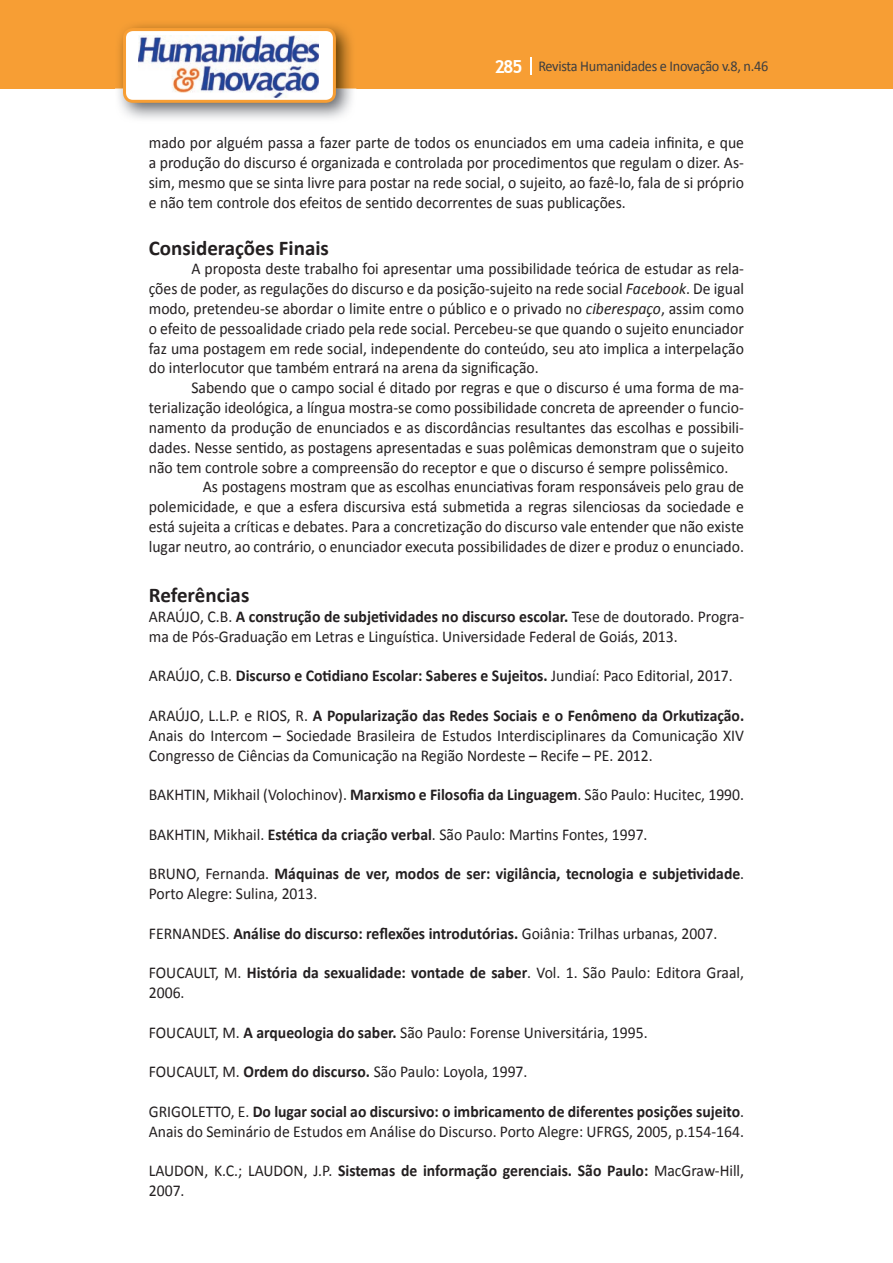
<style>
.page{position:relative;width:893px;height:1263px;background:#fff}
.page>*{position:absolute;margin:0;border:0;box-sizing:border-box;transform-origin:0 0}
.t1{font:700 21px "Calibri";color:#231f20}
.t2{font:16.5px/19.8px "Calibri";color:#231f20;scale:.95 1}
.t3{font:700 16.5px/19.8px "Calibri";color:#231f20;scale:.95 1}
.t4{font:15px "Calibri";letter-spacing:-.02em;color:#3e3e3f;scale:.95 1}
.s1{font-family:"Trebuchet MS";font-weight:700;font-size:18px;color:#fff}
.s2{font-style:italic}
.s3{font-weight:700}
.s4{font-weight:400}
</style>
<div class="page">
<div style="left:0;top:0;width:893px;height:88px;background:#f79e34"></div>
<svg style="left:530px;top:57px;width:2px;height:18px"></svg>
<img style="left:115px;top:24px;width:241px;height:95px">
<svg style="left:123px;top:28px;width:213px;height:75px"></svg>
<p class="t4" style="left:495px;top:57px;width:290px"><span class="s1">285</span> Revista Humanidades e Inovação v.8, n.46</p>
<p class="t2" style="left:149px;top:133px;width:628px;text-align:justify">mado por alguém passa a fazer parte de todos os enunciados em uma cadeia infinita, e que a produção do discurso é organizada e controlada por procedimentos que regulam o dizer. As&shy;sim, mesmo que se sinta livre para postar na rede social, o sujeito, ao fazê-lo, fala de si próprio e não tem controle dos efeitos de sentido decorrentes de suas publicações.</p>
<p class="t1" style="left:149px;top:234px;width:182px">Considerações Finais</p>
<p class="t2" style="left:149px;top:259px;width:628px;text-align:justify;text-indent:43px">A proposta deste trabalho foi apresentar uma possibilidade teórica de estudar as rela&shy;ções de poder, as regulações do discurso e da posição-sujeito na rede social <span class="s2">Facebook</span>. De igual modo, pretendeu-se abordar o limite entre o público e o privado no <span class="s2">ciberespaço</span>, assim como o efeito de pessoalidade criado pela rede social. Percebeu-se que quando o sujeito enunciador faz uma postagem em rede social, independente do conteúdo, seu ato implica a interpelação do interlocutor que também entrará na arena da significação.</p>
<p class="t2" style="left:191px;top:378px;width:583px">Sabendo que o campo social é ditado por regras e que o discurso é uma forma de ma-</p>
<p class="t2" style="left:149px;top:398px;width:628px">terialização ideológica, a língua mostra-se como possibilidade concreta de apreender o funcio-</p>
<p class="t2" style="left:149px;top:418px;width:628px">namento da produção de enunciados e as discordâncias resultantes das escolhas e possibili-</p>
<p class="t2" style="left:149px;top:437px;width:628px">dades. Nesse sentido, as postagens apresentadas e suas polêmicas demonstram que o sujeito</p>
<p class="t2" style="left:149px;top:457px;width:611px">não tem controle sobre a compreensão do receptor e que o discurso é sempre polissêmico.</p>
<p class="t2" style="left:203px;top:477px;width:571px">As postagens mostram que as escolhas enunciativas foram responsáveis pelo grau de</p>
<p class="t2" style="left:149px;top:497px;width:628px">polemicidade, e que a esfera discursiva está submetida a regras silenciosas da sociedade e</p>
<p class="t2" style="left:149px;top:517px;width:628px">está sujeita a críticas e debates. Para a concretização do discurso vale entender que não existe</p>
<p class="t2" style="left:149px;top:536px;width:628px">lugar neutro, ao contrário, o enunciador executa possibilidades de dizer e produz o enunciado.</p>
<p class="t1" style="left:149px;top:582px;width:102px">Referências</p>
<p class="t2" style="left:149px;top:607px;width:628px">ARAÚJO, C.B. <span class="s3">A construção de subjetividades no discurso escolar.</span> Tese de doutorado. Progra&shy;ma de Pós-Graduação em Letras e Linguística. Universidade Federal de Goiás, 2013.</p>
<p class="t3" style="left:149px;top:666px;width:616px"><span class="s4">ARAÚJO, C.B.</span> Discurso e Cotidiano Escolar: Saberes e Sujeitos. <span class="s4">Jundiaí: Paco Editorial, 2017.</span></p>
<p class="t2" style="left:149px;top:706px;width:628px;text-align:justify">ARAÚJO, L.L.P. e RIOS, R. <span class="s3">A Popularização das Redes Sociais e o Fenômeno da Orkutização.<br></span>Anais do Intercom – Sociedade Brasileira de Estudos Interdisciplinares da Comunicação XIV Congresso de Ciências da Comunicação na Região Nordeste – Recife – PE. 2012.</p>
<p class="t2" style="left:149px;top:785px;width:628px">BAKHTIN, Mikhail (Volochinov). <span class="s3">Marxismo e Filosofia da Linguagem</span>. São Paulo: Hucitec, 1990.</p>
<p class="t2" style="left:149px;top:824px;width:526px">BAKHTIN, Mikhail. <span class="s3">Estética da criação verbal</span>. São Paulo: Martins Fontes, 1997.</p>
<p class="t3" style="left:149px;top:864px;width:628px"><span class="s4">BRUNO, Fernanda.</span> Máquinas de ver, modos de ser: vigilância, tecnologia e subjetividade<span class="s4">.<br>Porto Alegre: Sulina, 2013.</span></p>
<p class="t3" style="left:149px;top:923px;width:600px"><span class="s4">FERNANDES.</span> Análise do discurso: reflexões introdutórias. <span class="s4">Goiânia: Trilhas urbanas, 2007.</span></p>
<p class="t2" style="left:149px;top:963px;width:628px">FOUCAULT, M. <span class="s3">História da sexualidade: vontade de saber</span>. Vol. 1. São Paulo: Editora Graal,<br>2006.</p>
<p class="t2" style="left:149px;top:1022px;width:527px">FOUCAULT, M. <span class="s3">A arqueologia do saber.</span> São Paulo: Forense Universitária, 1995.</p>
<p class="t2" style="left:149px;top:1062px;width:400px">FOUCAULT, M. <span class="s3">Ordem do discurso.</span> São Paulo: Loyola, 1997.</p>
<p class="t2" style="left:149px;top:1102px;width:628px">GRIGOLETTO, E. <span class="s3">Do lugar social ao discursivo: o imbricamento de diferentes posições sujeito</span>.<br>Anais do Seminário de Estudos em Análise do Discurso. Porto Alegre: UFRGS, 2005, p.154-164.</p>
<p class="t2" style="left:149px;top:1161px;width:628px">LAUDON, K.C.; LAUDON, J.P. <span class="s3">Sistemas de informação gerenciais. São Paulo:</span> MacGraw-Hill,<br>2007.</p>
</div>
